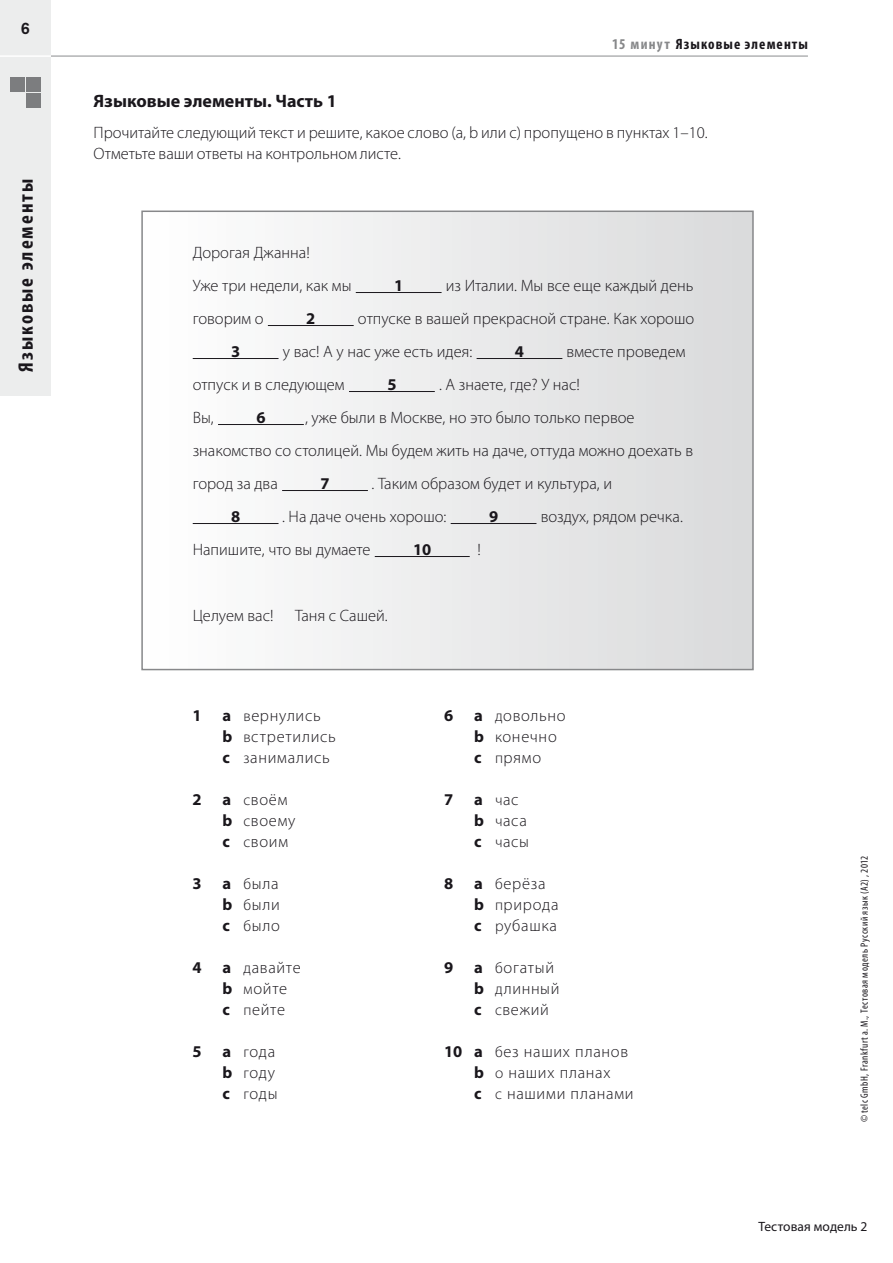
<style>
.page{position:relative;width:893px;height:1263px;background:#fff}
.page>*{position:absolute;margin:0;border:0;box-sizing:border-box;transform-origin:0 0}
.t1{font:700 condensed 21px "Myriad Pro";letter-spacing:.095em;color:#1a171c}
.t2{font:700 18px "Myriad Pro";color:#1a171c}
.t3{font:300 16.5px/21px "Myriad Pro";color:#1a171c}
.t4{font:300 16.5px/21px "Myriad Pro";letter-spacing:.04em;color:#1a171c}
.t5{font:300 16.5px/21px "Myriad Pro";letter-spacing:.045em;color:#1a171c}
.t6{font:700 16.5px "Myriad Pro";color:#1a171c}
.t7{font:500 16.5px "Akzidenz Grotesk Pro";color:#1a171c}
.t8{font:700 condensed 15px "Myriad Pro";letter-spacing:.07em;color:#1a171c}
.t9{font:13.5px "Myriad Pro";letter-spacing:.01em;color:#1a171c}
.t10{font:condensed 10.5px "Myriad Pro";letter-spacing:.045em;color:#1a171c}
.s1{color:#87888a}
.s2{font-weight:700}
.s3{font-size:15.45px}
</style>
<div class="page">
<div style="left:142px;top:211px;width:611px;height:459px;background:linear-gradient(to right,#fff,#d9dadb)"></div>
<div style="left:141px;top:211px;width:613px;height:459px;border:2px solid #87888a"></div>
<hr style="left:356px;top:292px;width:85px;height:1px;background:#1a171c">
<hr style="left:268px;top:325px;width:86px;height:1px;background:#1a171c">
<hr style="left:193px;top:358px;width:85px;height:1px;background:#1a171c">
<hr style="left:477px;top:358px;width:85px;height:1px;background:#1a171c">
<hr style="left:349px;top:391px;width:86px;height:1px;background:#1a171c">
<hr style="left:218px;top:424px;width:86px;height:1px;background:#1a171c">
<hr style="left:282px;top:490px;width:86px;height:1px;background:#1a171c">
<hr style="left:193px;top:523px;width:85px;height:1px;background:#1a171c">
<hr style="left:451px;top:523px;width:85px;height:1px;background:#1a171c">
<hr style="left:375px;top:556px;width:95px;height:1px;background:#1a171c">
<hr style="left:51px;top:55px;width:757px;height:2px;background:#b1b3b4">
<div style="left:0;top:0;width:51px;height:396px;background:#eceded"></div>
<hr style="left:0;top:55px;width:51px;height:2px;background:#fff">
<div style="left:10px;top:77px;width:15px;height:15px;background:#7c7d7f"></div>
<div style="left:27px;top:77px;width:14px;height:15px;background:#7c7d7f"></div>
<div style="left:27px;top:94px;width:14px;height:14px;background:#7c7d7f"></div>
<p class="t7" style="left:21px;top:19px;width:11px">6</p>
<p class="t1" style="left:13px;top:372px;width:194px;rotate:-90deg">Языковые элементы</p>
<p class="t8" style="left:612px;top:35px;width:197px"><span class="s1">15 минут</span> Языковые элементы</p>
<p class="t2" style="left:93px;top:90px;width:245px">Языковые элементы. Часть 1</p>
<p class="t3" style="left:93px;top:122px;width:616px">Прочитайте следующий текст и решите, какое слово (a, b или c) пропущено в пунктах 1–10.<br>Отметьте ваши ответы на контрольном листе.</p>
<p class="t3" style="left:193px;top:236px;width:160px;line-height:33px">Дорогая Джанна!<br>Уже три недели, как мы</p>
<p class="t6" style="left:394px;top:276px;width:11px">1</p>
<p class="t3" style="left:446px;top:275px;width:249px">из Италии. Мы все еще каждый день</p>
<p class="t3" style="left:193px;top:308px;width:72px">говорим о</p>
<p class="t6" style="left:306px;top:309px;width:11px">2</p>
<p class="t3" style="left:358px;top:308px;width:338px">отпуске в вашей прекрасной стране. Как хорошо</p>
<p class="t6" style="left:231px;top:342px;width:11px">3</p>
<p class="t3" style="left:283px;top:341px;width:191px">у вас! А у нас уже есть идея:</p>
<p class="t6" style="left:515px;top:342px;width:11px">4</p>
<p class="t3" style="left:567px;top:341px;width:120px">вместе проведем</p>
<p class="t3" style="left:193px;top:374px;width:153px">отпуск и в следующем</p>
<p class="t6" style="left:387px;top:375px;width:11px">5</p>
<p class="t3" style="left:439px;top:374px;width:142px">. А знаете, где? У нас!</p>
<p class="t3" style="left:193px;top:407px;width:23px">Вы,</p>
<p class="t6" style="left:256px;top:408px;width:11px">6</p>
<p class="t3" style="left:193px;top:401px;width:502px;line-height:33px;text-indent:112px">, уже были в Москве, но это было только первое знакомство со столицей. Мы будем жить на даче, оттуда можно доехать в город за два</p>
<p class="t6" style="left:320px;top:474px;width:11px">7</p>
<p class="t3" style="left:371px;top:473px;width:242px">. Таким образом будет и культура, и</p>
<p class="t6" style="left:231px;top:507px;width:11px">8</p>
<p class="t3" style="left:282px;top:506px;width:166px">. На даче очень хорошо:</p>
<p class="t6" style="left:489px;top:507px;width:11px">9</p>
<p class="t3" style="left:541px;top:506px;width:144px">воздух, рядом речка.</p>
<p class="t3" style="left:193px;top:539px;width:179px">Напишите, что вы думаете</p>
<p class="t6" style="left:413px;top:540px;width:20px">10</p>
<p class="t3" style="left:478px;top:539px;width:5px">!</p>
<p class="t3" style="left:193px;top:605px;width:82px">Целуем вас!</p>
<p class="t3" style="left:295px;top:605px;width:94px">Таня с Сашей.</p>
<p class="t6" style="left:192px;top:706px;width:11px">1</p>
<p class="t5" style="left:222px;top:705px;width:115px"><span class="s2">a</span> <span class="s3">в</span>ернулись<br><span class="s2">b</span> <span class="s3">в</span>стретились <span class="s2">c</span> <span class="s3">з</span>анимались</p>
<p class="t6" style="left:192px;top:790px;width:11px">2</p>
<p class="t5" style="left:222px;top:789px;width:75px"><span class="s2">a</span> <span class="s3">с</span>воём <span class="s2">b</span> <span class="s3">с</span>воему <span class="s2">c</span> <span class="s3">с</span>воим</p>
<p class="t6" style="left:192px;top:874px;width:11px">3</p>
<p class="t3" style="left:222px;top:873px;width:59px;text-align:justify"><span class="s2">a</span> <span class="s3">б</span>ыла <span class="s2">b</span> <span class="s3">б</span>ыли <span class="s2">c</span> <span class="s3">б</span>ыло</p>
<p class="t6" style="left:192px;top:958px;width:11px">4</p>
<p class="t4" style="left:222px;top:957px;width:80px"><span class="s2">a</span> <span class="s3">д</span>авайте <span class="s2">b</span> <span class="s3">м</span>ойте<br><span class="s2">c</span> <span class="s3">п</span>ейте</p>
<p class="t6" style="left:192px;top:1042px;width:11px">5</p>
<p class="t4" style="left:222px;top:1041px;width:57px"><span class="s2">a</span> <span class="s3">г</span>ода <span class="s2">b</span> <span class="s3">г</span>оду <span class="s2">c</span> <span class="s3">г</span>оды</p>
<p class="t6" style="left:444px;top:706px;width:11px">6</p>
<p class="t5" style="left:474px;top:705px;width:93px"><span class="s2">a</span> <span class="s3">д</span>овольно <span class="s2">b</span> <span class="s3">к</span>онечно <span class="s2">c</span> <span class="s3">п</span>рямо</p>
<p class="t6" style="left:444px;top:790px;width:11px">7</p>
<p class="t3" style="left:474px;top:789px;width:57px"><span class="s2">a</span> <span class="s3">ч</span>ас <span class="s2">b</span> <span class="s3">ч</span>аса <span class="s2">c</span> <span class="s3">ч</span>асы</p>
<p class="t6" style="left:444px;top:874px;width:11px">8</p>
<p class="t5" style="left:474px;top:873px;width:86px"><span class="s2">a</span> <span class="s3">б</span>ерёза <span class="s2">b</span> <span class="s3">п</span>рирода <span class="s2">c</span> <span class="s3">р</span>убашка</p>
<p class="t6" style="left:444px;top:958px;width:11px">9</p>
<p class="t4" style="left:474px;top:957px;width:87px"><span class="s2">a</span> <span class="s3">б</span>огатый <span class="s2">b</span> <span class="s3">д</span>линный <span class="s2">c</span> <span class="s3">с</span>вежий</p>
<p class="t4" style="left:474px;top:1041px;width:161px;text-indent:-30px"><span class="s2">10 a</span> <span class="s3">б</span>ез наших планов <span class="s2">b</span> <span class="s3">о</span> наших планах<br><span class="s2">c</span> <span class="s3">с</span> нашими планами</p>
<p class="t10" style="left:858px;top:1122px;width:268px;rotate:-90deg">© telc GmbH, Frankfurt a. M., Тестовая модель Русский язык (A2) , 2012</p>
<p class="t9" style="left:758px;top:1218px;width:110px">Тестовая модель 2</p>
</div>
